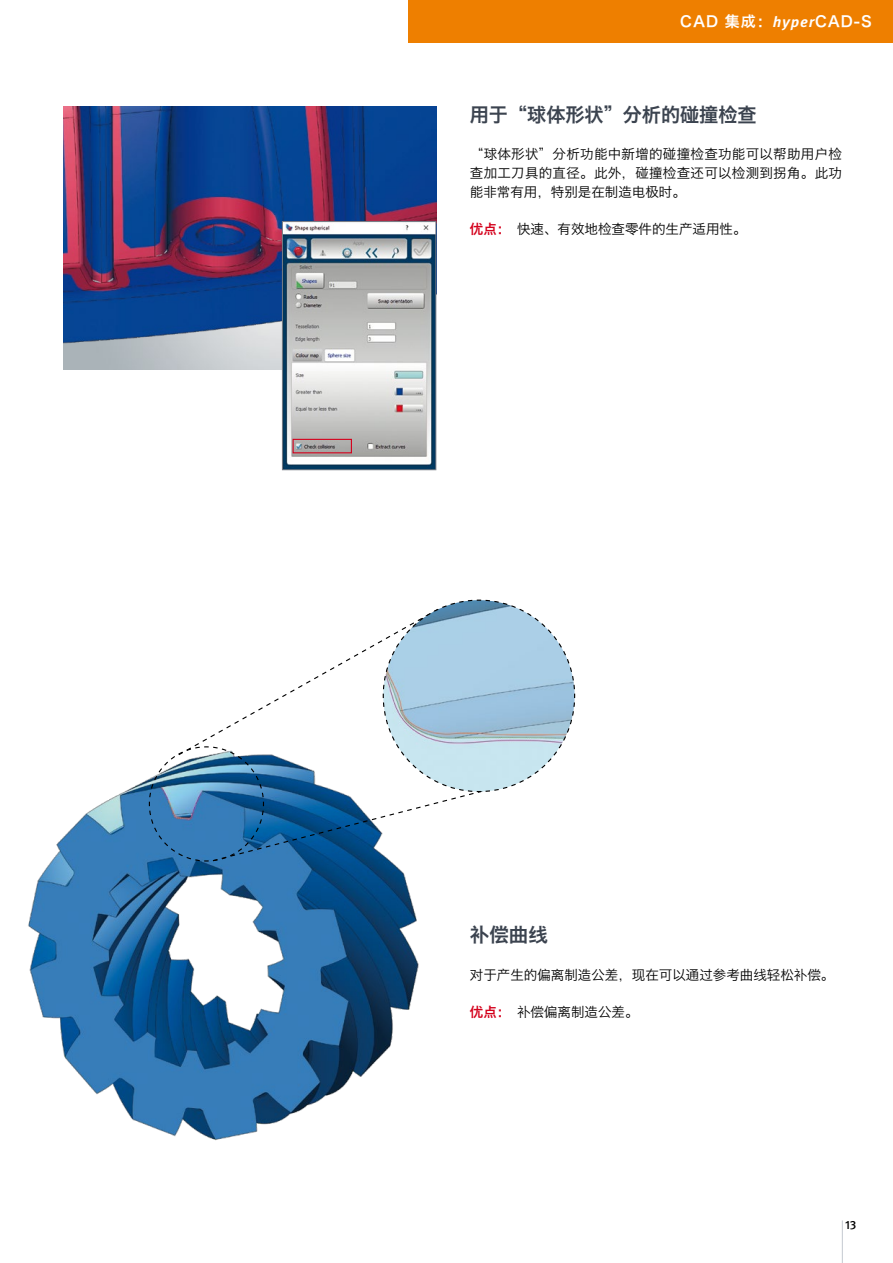
<style>
.page{position:relative;width:893px;height:1263px;background:#fff}
.page>*{position:absolute;margin:0;border:0;box-sizing:border-box;transform-origin:0 0}
.t1{font:19.5px "Hiragino Sans GB W6";color:#3b434f}
.t2{font:15px "Hiragino Sans GB W6";letter-spacing:.06em;color:#fff}
.t3{font:13.5px/18.8px "Hiragino Sans GB W3";color:#000;text-align:justify}
.t4{font:500 12px "Meta Pro";color:#000}
.s1{font-family:"Meta Pro";font-weight:700;font-style:italic}
.s2{font-family:"Hiragino Sans GB W6";color:#d4021d}
</style>
<div class="page">
<div style="left:408px;top:0;width:485px;height:43px;background:#ee7f00"></div>
<hr style="left:842px;top:1220px;width:1px;height:43px;background:#c5c9d0">
<img style="left:64px;top:106px;width:372px;height:247px">
<img style="left:284px;top:223px;width:150px;height:245px">
<div style="left:282px;top:221px;width:154px;height:249px;border:1px solid #777c85"></div>
<div style="left:293px;top:439px;width:59px;height:14px;border:1px solid #d4021d"></div>
<img style="left:28px;top:779px;width:391px;height:362px">
<svg style="left:148px;top:599px;width:428px;height:263px"></svg>
<p class="t2" style="left:680px;top:12px;width:193px">CAD 集成：<span class="s1">hyper</span>CAD-S</p>
<h1 class="t1" style="left:470px;top:101px;width:288px">用于“球体形状”分析的碰撞检查</h1>
<p class="t3" style="left:470px;top:144px;width:374px">“球体形状”分析功能中新增的碰撞检查功能可以帮助用户检查加工刀具的直径。此外，碰撞检查还可以检测到拐角。此功能非常有用，特别是在制造电极时。</p>
<p class="t3" style="left:470px;top:219px;width:278px"><span class="s2">优点：</span>快速、有效地检查零件的生产适用性。</p>
<h1 class="t1" style="left:470px;top:922px;width:79px">补偿曲线</h1>
<p class="t3" style="left:470px;top:965px;width:366px">对于产生的偏离制造公差，现在可以通过参考曲线轻松补偿。</p>
<p class="t3" style="left:470px;top:1003px;width:170px"><span class="s2">优点：</span>补偿偏离制造公差。</p>
<p class="t4" style="left:845px;top:1217px;width:13px">13</p>
</div>
